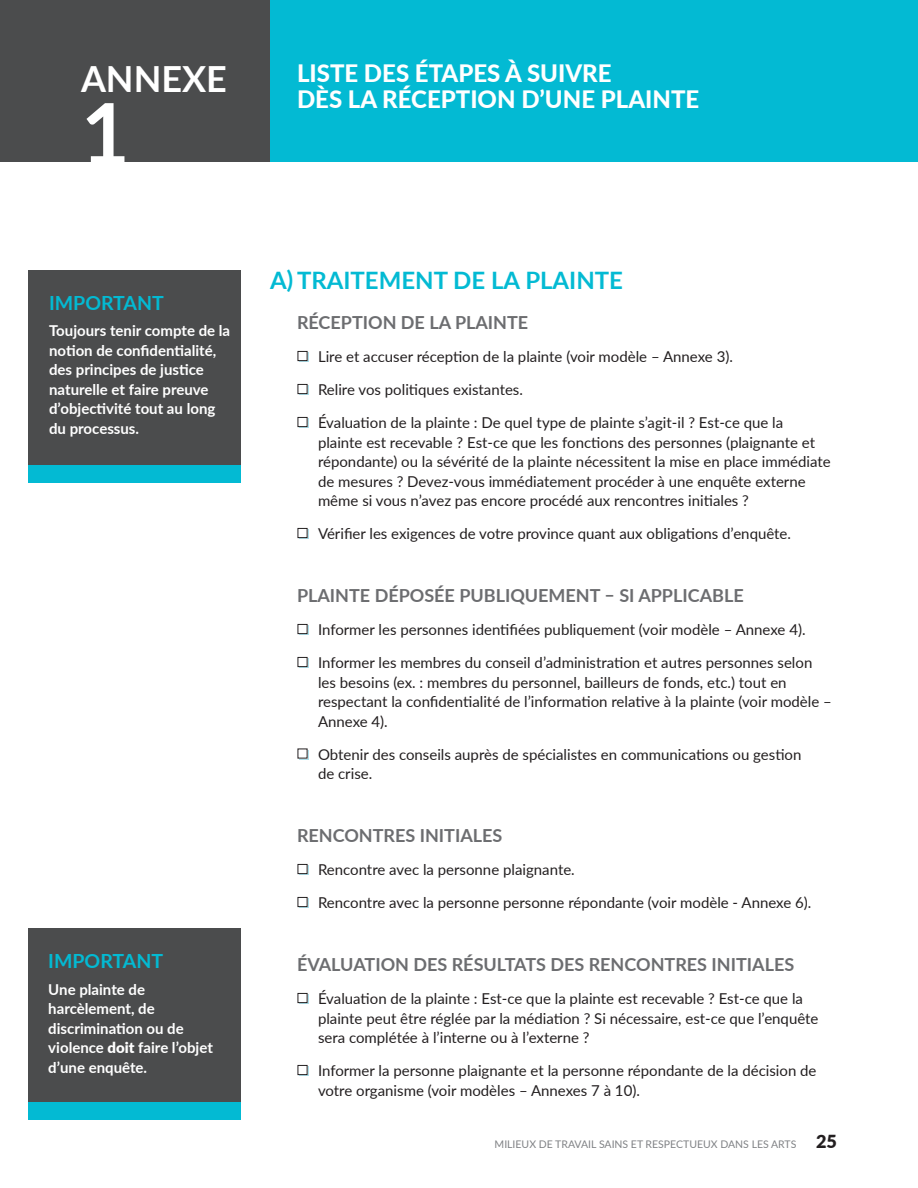
<style>
.page{position:relative;width:918px;height:1188px;background:#fff}
.page>*{position:absolute;margin:0;border:0;box-sizing:border-box;transform-origin:0 0}
.Annexe{font:700 84px "Lato";color:#fff}
.Annexe-2{font:700 36px "Lato";color:#fff}
.Titre_de_l_annexe{font:800 24px/25.5px "Lato";color:#fff}
.sous_titre_3{font:700 24px "Lato";color:#03bad3}
.Important_2{font:700 19.5px "Lato";color:#03bad3}
.Subtitle_lato{font:700 18px "Lato";color:#6c6d70}
.Body_texte{font:15px/19.5px "Lato";color:#231f20}
.Important_texte{font:700 15px/19.5px "Lato";color:#fff}
.t1{font:10.5px "Lato";color:#808285}
.s1{font-weight:900}
.s2{font-weight:900;font-size:18px;color:#231f20}
</style>
<div class="page">
<div style="left:0;top:0;width:270px;height:162px;background:#4b4c4d"></div>
<div style="left:270px;top:0;width:648px;height:162px;background:#03bad3"></div>
<div style="left:300px;top:353px;width:9px;height:9px;background:#767474"></div>
<div style="left:298px;top:351px;width:9px;height:10px;background:#fff"></div>
<div style="left:298px;top:351px;width:9px;height:10px;border:1px solid #231f20"></div>
<div style="left:300px;top:386px;width:9px;height:9px;background:#767474"></div>
<div style="left:298px;top:384px;width:9px;height:10px;background:#fff"></div>
<div style="left:298px;top:384px;width:9px;height:10px;border:1px solid #231f20"></div>
<div style="left:300px;top:419px;width:9px;height:9px;background:#767474"></div>
<div style="left:298px;top:417px;width:9px;height:10px;background:#fff"></div>
<div style="left:298px;top:417px;width:9px;height:10px;border:1px solid #231f20"></div>
<div style="left:300px;top:530px;width:9px;height:9px;background:#767474"></div>
<div style="left:298px;top:528px;width:9px;height:10px;background:#fff"></div>
<div style="left:298px;top:528px;width:9px;height:10px;border:1px solid #231f20"></div>
<div style="left:300px;top:626px;width:9px;height:9px;background:#767474"></div>
<div style="left:298px;top:624px;width:9px;height:10px;background:#fff"></div>
<div style="left:298px;top:624px;width:9px;height:10px;border:1px solid #231f20"></div>
<div style="left:300px;top:659px;width:9px;height:9px;background:#767474"></div>
<div style="left:298px;top:657px;width:9px;height:10px;background:#fff"></div>
<div style="left:298px;top:657px;width:9px;height:10px;border:1px solid #231f20"></div>
<svg style="left:300px;top:750px;width:9px;height:10px"></svg>
<div style="left:298px;top:749px;width:9px;height:9px;background:#fff"></div>
<div style="left:300px;top:866px;width:9px;height:9px;background:#767474"></div>
<div style="left:298px;top:864px;width:9px;height:10px;background:#fff"></div>
<div style="left:298px;top:864px;width:9px;height:10px;border:1px solid #231f20"></div>
<div style="left:300px;top:899px;width:9px;height:9px;background:#767474"></div>
<div style="left:298px;top:897px;width:9px;height:10px;background:#fff"></div>
<div style="left:298px;top:897px;width:9px;height:10px;border:1px solid #231f20"></div>
<div style="left:300px;top:995px;width:9px;height:9px;background:#767474"></div>
<div style="left:298px;top:993px;width:9px;height:10px;background:#fff"></div>
<div style="left:298px;top:993px;width:9px;height:10px;border:1px solid #231f20"></div>
<div style="left:300px;top:1067px;width:9px;height:9px;background:#767474"></div>
<div style="left:298px;top:1065px;width:9px;height:10px;background:#fff"></div>
<div style="left:298px;top:1065px;width:9px;height:10px;border:1px solid #231f20"></div>
<div style="left:28px;top:270px;width:213px;height:195px;background:#4b4c4d"></div>
<div style="left:28px;top:465px;width:213px;height:17px;background:#03bad3"></div>
<div style="left:28px;top:928px;width:213px;height:191px;background:#4b4c4d"></div>
<div style="left:28px;top:1102px;width:213px;height:17px;background:#03bad3"></div>
<p class="Annexe-2" style="left:81px;top:52px;width:147px">ANNEXE</p>
<p class="Annexe" style="left:81px;top:72px;width:50px">1</p>
<p class="Titre_de_l_annexe" style="left:297px;top:60px;width:404px">LISTE DES ÉTAPES À SUIVRE<br>DÈS LA RÉCEPTION D’UNE PLAINTE</p>
<p class="Important_2" style="left:49px;top:288px;width:116px">IMPORTANT</p>
<p class="Important_texte" style="left:49px;top:320px;width:183px">Toujours tenir compte de la notion de confidentialité, des principes de justice naturelle et faire preuve d’objectivité tout au long du processus.</p>
<p class="Important_2" style="left:48px;top:947px;width:116px">IMPORTANT</p>
<p class="Important_texte" style="left:48px;top:979px;width:166px">Une plainte de harcèlement, de discrimination ou de violence <span class="s1">doit</span> faire l’objet d’une enquête.</p>
<p class="sous_titre_3" style="left:270px;top:263px;width:355px">A)TRAITEMENT DE LA PLAINTE</p>
<p class="Subtitle_lato" style="left:297px;top:309px;width:233px">RÉCEPTION DE LA PLAINTE</p>
<p class="Body_texte" style="left:318px;top:346px;width:416px">Lire et accuser réception de la plainte (voir modèle – Annexe 3).</p>
<p class="Body_texte" style="left:318px;top:379px;width:206px">Relire vos politiques existantes.</p>
<p class="Body_texte" style="left:318px;top:412px;width:514px">Évaluation de la plainte : De quel type de plainte s’agit-il ? Est-ce que la plainte est recevable ? Est-ce que les fonctions des personnes (plaignante et répondante) ou la sévérité de la plainte nécessitent la mise en place immédiate de mesures ? Devez-vous immédiatement procéder à une enquête externe même si vous n’avez pas encore procédé aux rencontres initiales ?</p>
<p class="Body_texte" style="left:318px;top:523px;width:475px">Vérifier les exigences de votre province quant aux obligations d’enquête.</p>
<p class="Subtitle_lato" style="left:297px;top:582px;width:448px">PLAINTE DÉPOSÉE PUBLIQUEMENT – SI APPLICABLE</p>
<p class="Body_texte" style="left:318px;top:619px;width:489px">Informer les personnes identifiées publiquement (voir modèle – Annexe 4).</p>
<p class="Body_texte" style="left:318px;top:652px;width:515px">Informer les membres du conseil d’administration et autres personnes selon les besoins (ex. : membres du personnel, bailleurs de fonds, etc.) tout en respectant la confidentialité de l’information relative à la plainte (voir modèle – Annexe 4).</p>
<p class="Body_texte" style="left:318px;top:744px;width:485px">Obtenir des conseils auprès de spécialistes en communications ou gestion de crise.</p>
<p class="Subtitle_lato" style="left:297px;top:822px;width:207px">RENCONTRES INITIALES</p>
<p class="Body_texte" style="left:318px;top:859px;width:258px">Rencontre avec la personne plaignante.</p>
<p class="Body_texte" style="left:318px;top:892px;width:495px">Rencontre avec la personne personne répondante (voir modèle - Annexe 6).</p>
<p class="Subtitle_lato" style="left:297px;top:951px;width:499px">ÉVALUATION DES RÉSULTATS DES RENCONTRES INITIALES</p>
<p class="Body_texte" style="left:318px;top:988px;width:502px">Évaluation de la plainte : Est-ce que la plainte est recevable ? Est-ce que la plainte peut être réglée par la médiation ? Si nécessaire, est-ce que l’enquête sera complétée à l’interne ou à l’externe ?</p>
<p class="Body_texte" style="left:318px;top:1060px;width:500px">Informer la personne plaignante et la personne répondante de la décision de votre organisme (voir modèles – Annexes 7 à 10).</p>
<p class="t1" style="left:495px;top:1137px;width:344px">MILIEUX DE TRAVAIL SAINS ET RESPECTUEUX DANS LES ARTS <span class="s2">25</span></p>
</div>
